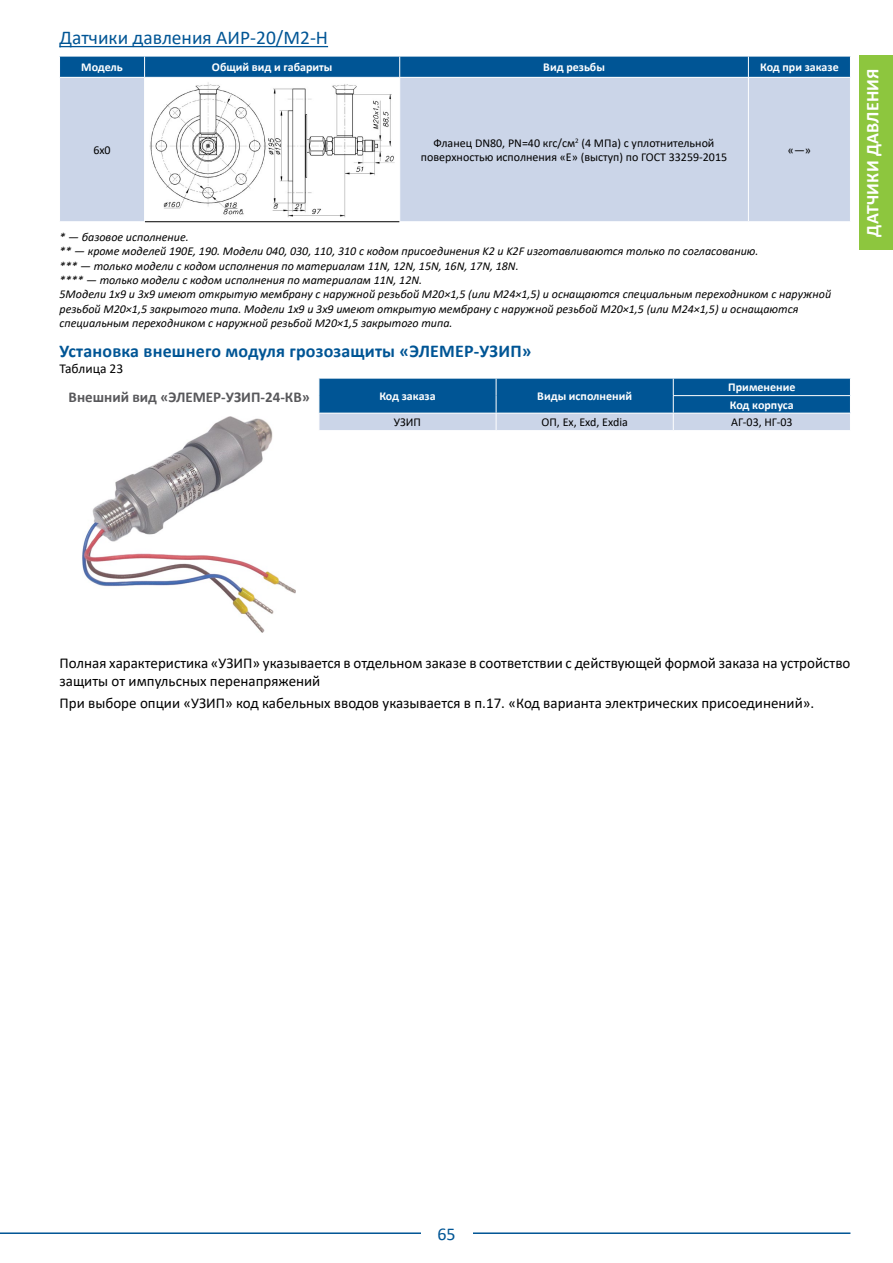
<style>
.page{position:relative;width:893px;height:1263px;background:#fff}
.page>*{position:absolute;margin:0;border:0;box-sizing:border-box;transform-origin:0 0}
.t1{font:19.5px "Calibri";color:#005595}
.t2{font:700 18px "Calibri";letter-spacing:.01em;color:#005595}
.t3{font:700 18px "Calibri";letter-spacing:.01em;color:#fff}
.t4{font:18px "Calibri";color:#005595}
.t5{font:15px/18px "Calibri";color:#000}
.t6{font:700 15px "Calibri";color:#58585b}
.t7{font:13.5px "Calibri";color:#000}
.t8{font:italic 12px/14.4px "Calibri";color:#000}
.t9{font:12px/14.4px "Calibri";color:#000;text-align:center}
.t10{font:700 12px/17.5px "Calibri";color:#fff}
</style>
<div class="page">
<hr style="left:0;top:1232px;width:850px;height:2px;background:#005595">
<hr style="left:60px;top:46px;width:268px;height:1px;background:#005595">
<div style="left:421px;top:1225px;width:51px;height:16px;background:#fff"></div>
<div style="left:859px;top:55px;width:34px;height:195px;background:#8dc63e"></div>
<div style="left:60px;top:78px;width:790px;height:143px;background:#cbd5e8"></div>
<svg style="left:59px;top:56px;width:792px;height:21px;background:#0b5c99"></svg>
<hr style="left:144px;top:78px;width:1px;height:143px;background:#fff">
<hr style="left:748px;top:78px;width:1px;height:143px;background:#fff">
<hr style="left:399px;top:78px;width:1px;height:143px;background:#fff">
<hr style="left:145px;top:221px;width:254px;height:1px;background:#000">
<img style="left:149px;top:82px;width:246px;height:135px">
<img style="left:83px;top:416px;width:213px;height:217px">
<svg style="left:319px;top:378px;width:532px;height:52px;background:#4a84b3"></svg>
<h1 class="t1" style="left:60px;top:24px;width:270px">Датчики давления АИР-20/М2-H</h1>
<p class="t10" style="left:81px;top:58px;width:43px">Модель</p>
<p class="t10" style="left:212px;top:58px;width:122px">Общий вид и габариты</p>
<p class="t10" style="left:543px;top:58px;width:63px">Вид резьбы</p>
<p class="t10" style="left:760px;top:58px;width:80px">Код при заказе</p>
<p class="t9" style="left:93px;top:143px;width:19px">6х0</p>
<p class="t9" style="left:421px;top:135px;width:308px">Фланец DN80, PN=40 кгс/см<sup>2</sup> (4 МПа) с уплотнительной поверхностью исполнения «Е» (выступ) по ГОСТ 33259-2015</p>
<p class="t9" style="left:788px;top:143px;width:25px">«—»</p>
<p class="t8" style="left:60px;top:229px;width:773px">* — базовое исполнение.<br>** — кроме моделей 190Е, 190. Модели 040, 030, 110, 310 с кодом присоединения K2 и K2F изготавливаются только по согласованию.<br>*** — только модели с кодом исполнения по материалам 11N, 12N, 15N, 16N, 17N, 18N.<br>**** — только модели с кодом исполнения по материалам 11N, 12N.<br>5Модели 1х9 и 3х9 имеют открытую мембрану с наружной резьбой М20×1,5 (или М24×1,5) и оснащаются специальным переходником с наружной резьбой М20×1,5 закрытого типа. Модели 1х9 и 3х9 имеют открытую мембрану с наружной резьбой М20×1,5 (или М24×1,5) и оснащаются специальным переходником с наружной резьбой М20×1,5 закрытого типа.</p>
<h2 class="t2" style="left:60px;top:339px;width:474px">Установка внешнего модуля грозозащиты «ЭЛЕМЕР-УЗИП»</h2>
<p class="t7" style="left:60px;top:360px;width:65px">Таблица 23</p>
<p class="t6" style="left:69px;top:386px;width:243px">Внешний вид «ЭЛЕМЕР-УЗИП-24-КВ»</p>
<p class="t10" style="left:379px;top:387px;width:58px">Код заказа</p>
<p class="t10" style="left:537px;top:387px;width:96px">Виды исполнений</p>
<p class="t10" style="left:728px;top:378px;width:69px">Применение<br>Код корпуса</p>
<p class="t9" style="left:394px;top:415px;width:29px">УЗИП</p>
<p class="t9" style="left:542px;top:415px;width:88px">ОП, Ex, Exd, Exdia</p>
<p class="t9" style="left:731px;top:415px;width:63px">АГ-03, НГ-03</p>
<h2 class="t3" style="left:860px;top:236px;width:170px;rotate:-90deg">ДАТЧИКИ ДАВЛЕНИЯ</h2>
<p class="t5" style="left:60px;top:654px;width:792px">Полная характеристика «УЗИП» указывается в отдельном заказе в соответствии с действующей формой заказа на устройство защиты от импульсных перенапряжений</p>
<p class="t5" style="left:60px;top:694px;width:756px">При выборе опции «УЗИП» код кабельных вводов указывается в п.17. «Код варианта электрических присоединений».</p>
<h2 class="t4" style="left:437px;top:1221px;width:20px">65</h2>
</div>
